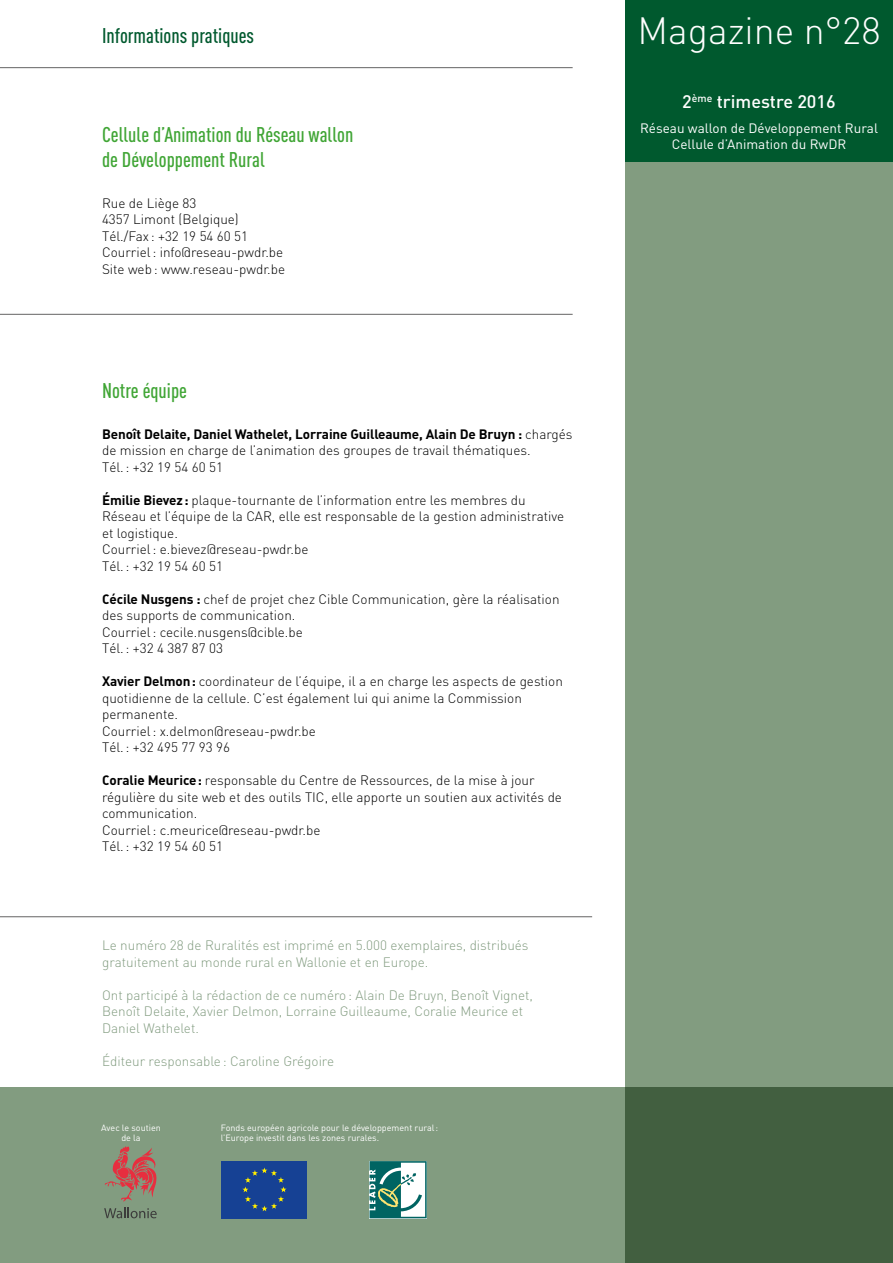
<style>
.page{position:relative;width:893px;height:1263px;background:#fff}
.page>*{position:absolute;margin:0;border:0;box-sizing:border-box;transform-origin:0 0}
.t1{font:300 37.5px "DIN";color:#fff}
.t2{font:500 21px/25.2px "DIN Cond";color:#40a535}
.t3{font:500 21px "DIN Cond";color:#00592e}
.t4{font:500 18px "DIN";color:#fff}
.t5{font:300 13.5px/16.5px "DIN";color:#000}
.t6{font:300 13.5px/16.5px "DIN";color:#829c80}
.t7{font:13.5px/16.2px "DIN";color:#fff;text-align:center}
.t8{font:9px/10.8px "DIN";color:#fff}
.s1{font-weight:700}
</style>
<div class="page">
<hr style="left:0;top:67px;width:573px;height:1px;background:#646363">
<hr style="left:0;top:314px;width:573px;height:1px;background:#646363">
<hr style="left:0;top:916px;width:592px;height:1px;background:#646363">
<div style="left:0;top:1087px;width:893px;height:176px;background:#829c80"></div>
<svg style="left:625px;top:162px;width:268px;height:1101px;background:#779275"></svg>
<div style="left:625px;top:0;width:268px;height:162px;background:#00592e"></div>
<div style="left:222px;top:1161px;width:85px;height:57px;background:#164194"></div>
<svg style="left:242px;top:1167px;width:45px;height:44px"></svg>
<svg style="left:369px;top:1161px;width:58px;height:57px;background:#79aca6"></svg>
<svg style="left:104px;top:1208px;width:53px;height:10px"></svg>
<svg style="left:105px;top:1146px;width:52px;height:56px"></svg>
<h2 class="t3" style="left:102px;top:23px;width:154px">Informations pratiques</h2>
<h2 class="t2" style="left:102px;top:121px;width:253px">Cellule d’Animation du Réseau wallon de Développement Rural</h2>
<p class="t5" style="left:102px;top:194px;width:185px">Rue de Liège 83<br>4357 Limont (Belgique)<br>Tél./Fax : +32 19 54 60 51<br>Courriel: info@reseau-pwdr.be<br>Site web: www.reseau-pwdr.be</p>
<h2 class="t2" style="left:102px;top:377px;width:86px">Notre équipe</h2>
<p class="t5" style="left:102px;top:425px;width:472px"><span class="s1">Benoît Delaite, Daniel Wathelet, Lorraine Guilleaume, Alain De Bruyn :</span> chargés de mission en charge de l’animation des groupes de travail thématiques.<br>Tél.: +32 19 54 60 51</p>
<p class="t5" style="left:102px;top:491px;width:464px"><span class="s1">Émilie Bievez:</span> plaque-tournante de l’information entre les membres du Réseau et l’équipe de la CAR, elle est responsable de la gestion administrative et logistique.<br>Courriel: e.bievez@reseau-pwdr.be<br>Tél.: +32 19 54 60 51</p>
<p class="t5" style="left:102px;top:590px;width:459px"><span class="s1">Cécile Nusgens :</span> chef de projet chez Cible Communication, gère la réalisation des supports de communication.<br>Courriel: cecile.nusgens@cible.be<br>Tél.: +32 4 387 87 03</p>
<p class="t5" style="left:102px;top:673px;width:462px"><span class="s1">Xavier Delmon:</span> coordinateur de l’équipe, il a en charge les aspects de gestion quotidienne de la cellule. C’est également lui qui anime la Commission permanente.<br>Courriel: x.delmon@reseau-pwdr.be<br>Tél.: +32 495 77 93 96</p>
<p class="t5" style="left:102px;top:772px;width:461px"><span class="s1">Coralie Meurice:</span> responsable du Centre de Ressources, de la mise à jour régulière du site web et des outils TIC, elle apporte un soutien aux activités de communication.<br>Courriel: c.meurice@reseau-pwdr.be<br>Tél.: +32 19 54 60 51</p>
<p class="t6" style="left:102px;top:937px;width:428px">Le numéro 28 de Ruralités est imprimé en 5.000 exemplaires, distribués gratuitement au monde rural en Wallonie et en Europe.</p>
<p class="t6" style="left:102px;top:986px;width:433px">Ont participé à la rédaction de ce numéro: Alain De Bruyn, Benoît Vignet,<br>Benoît Delaite, Xavier Delmon, Lorraine Guilleaume, Coralie Meurice et<br>Daniel Wathelet.</p>
<p class="t6" style="left:102px;top:1052px;width:234px">Éditeur responsable: Caroline Grégoire</p>
<p class="t8" style="left:101px;top:1122px;width:61px;text-align:center">Avec le soutien de la</p>
<p class="t8" style="left:221px;top:1122px;width:219px">Fonds européen agricole pour le développement rural: l’Europe investit dans les zones rurales.</p>
<h1 class="t1" style="left:637px;top:8px;width:245px">Magazine n°28</h1>
<h3 class="t4" style="left:682px;top:90px;width:155px">2<sup>ème</sup> trimestre 2016</h3>
<p class="t7" style="left:640px;top:119px;width:239px">Réseau wallon de Développement Rural<br>Cellule d’Animation du RwDR</p>
</div>
